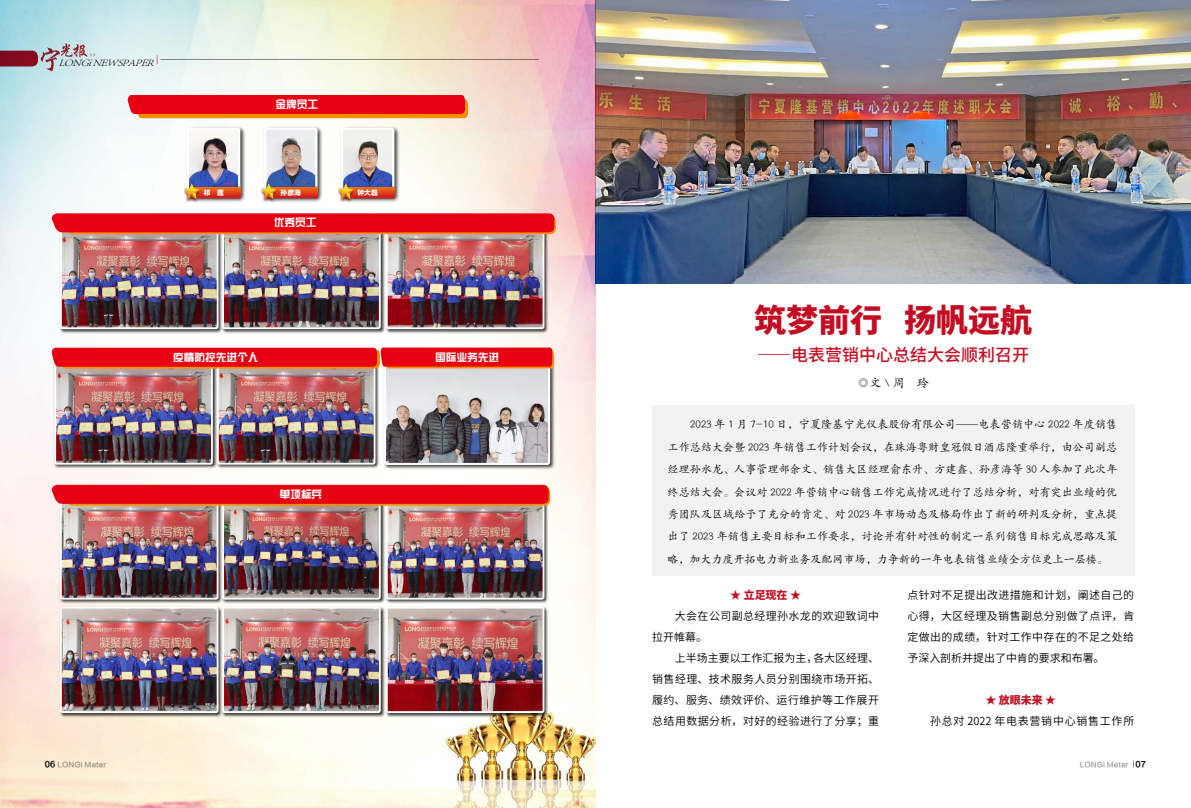
<style>
.page{position:relative;width:1191px;height:808px;background:#fff}
.page>*{position:absolute;margin:0;border:0;box-sizing:border-box;transform-origin:0 0}
.t1{font:800 32px "Source Han Sans SC";color:#c30d23}
.t2{font:500 17px "Source Han Sans SC";color:#c30d23}
.t3{font:12px "FZKTK GBK1 0";color:#000}
.t4{font:11px/22.4px "FZKTK GBK1 0";color:#000;text-align:justify}
.t5{font:11px/21px "Source Han Sans SC";letter-spacing:.04em;color:#000;text-align:justify}
.t6{font:11px "Source Han Sans SC";letter-spacing:.07em;color:#000}
.t7{font:800 11px "Source Han Sans SC";color:#c30d23}
.t8{font:10.7px "FZZYK GBK1 0";color:#fff}
.t9{font:italic 300 10px "Adobe Song Std";color:#000;scale:1.13 1}
.t10{font:7px "FZLTZHK GBK1 0";color:#9fa0a0}
.t11{font:6.8px "FZLTTHK GBK1 0";color:#fff}
.s1{font-family:"FZLTZCHK GBK1 0";font-size:8px;color:#000}
</style>
<div class="page">
<img style="left:595px;top:0;width:596px;height:283px">
<div style="left:652px;top:405px;width:482px;height:170px;background:#f2f2f2"></div>
<img style="left:0;top:0;width:595px;height:808px">
<div style="left:383px;top:351px;width:172px;height:119px;background:#000;opacity:.75"></div>
<img style="left:387px;top:369px;width:160px;height:93px">
<div style="left:384px;top:352px;width:166px;height:113px;border:2px solid #fff;border-radius:2px"></div>
<div style="left:59px;top:222px;width:164px;height:111px;background:#000;opacity:.75"></div>
<img style="left:63px;top:234px;width:152px;height:92px">
<div style="left:60px;top:223px;width:158px;height:106px;border:2px solid #fff;border-radius:2px"></div>
<div style="left:59px;top:492px;width:164px;height:112px;background:#000;opacity:.75"></div>
<img style="left:63px;top:506px;width:152px;height:91px">
<div style="left:60px;top:493px;width:158px;height:107px;border:2px solid #fff;border-radius:2px"></div>
<div style="left:59px;top:606px;width:164px;height:111px;background:#000;opacity:.75"></div>
<img style="left:63px;top:610px;width:152px;height:100px">
<div style="left:60px;top:607px;width:158px;height:106px;border:2px solid #fff;border-radius:2px"></div>
<div style="left:53px;top:358px;width:164px;height:111px;background:#000;opacity:.75"></div>
<img style="left:57px;top:369px;width:153px;height:93px">
<div style="left:54px;top:358px;width:159px;height:107px;border:2px solid #fff;border-radius:2px"></div>
<div style="left:216px;top:358px;width:164px;height:111px;background:#000;opacity:.75"></div>
<img style="left:220px;top:369px;width:152px;height:93px">
<div style="left:217px;top:358px;width:158px;height:107px;border:2px solid #fff;border-radius:2px"></div>
<div style="left:221px;top:222px;width:164px;height:111px;background:#000;opacity:.75"></div>
<img style="left:225px;top:234px;width:153px;height:92px">
<div style="left:222px;top:223px;width:159px;height:106px;border:2px solid #fff;border-radius:2px"></div>
<div style="left:221px;top:492px;width:164px;height:112px;background:#000;opacity:.75"></div>
<img style="left:225px;top:506px;width:153px;height:91px">
<div style="left:222px;top:493px;width:159px;height:107px;border:2px solid #fff;border-radius:2px"></div>
<div style="left:221px;top:606px;width:164px;height:111px;background:#000;opacity:.75"></div>
<img style="left:225px;top:610px;width:153px;height:100px">
<div style="left:222px;top:607px;width:159px;height:106px;border:2px solid #fff;border-radius:2px"></div>
<div style="left:385px;top:222px;width:164px;height:111px;background:#000;opacity:.75"></div>
<img style="left:389px;top:234px;width:152px;height:92px">
<div style="left:386px;top:223px;width:158px;height:106px;border:2px solid #fff;border-radius:2px"></div>
<div style="left:385px;top:492px;width:164px;height:112px;background:#000;opacity:.75"></div>
<img style="left:389px;top:506px;width:152px;height:91px">
<div style="left:386px;top:493px;width:158px;height:107px;border:2px solid #fff;border-radius:2px"></div>
<div style="left:385px;top:606px;width:164px;height:111px;background:#000;opacity:.75"></div>
<img style="left:389px;top:610px;width:152px;height:100px">
<div style="left:386px;top:607px;width:158px;height:106px;border:2px solid #fff;border-radius:2px"></div>
<svg style="left:128px;top:95px;width:340px;height:23px;background:#e81b11"></svg>
<div style="left:340px;top:126px;width:60px;height:77px;background:#000;opacity:.75"></div>
<img style="left:344px;top:131px;width:47px;height:53px">
<div style="left:341px;top:128px;width:53px;height:69px;border:2px solid #fff;border-radius:2px"></div>
<img style="left:338px;top:184px;width:57px;height:18px">
<div style="left:263px;top:126px;width:60px;height:77px;background:#000;opacity:.75"></div>
<img style="left:267px;top:131px;width:47px;height:53px">
<div style="left:264px;top:128px;width:53px;height:69px;border:2px solid #fff;border-radius:2px"></div>
<img style="left:261px;top:184px;width:57px;height:18px">
<div style="left:186px;top:126px;width:60px;height:77px;background:#000;opacity:.75"></div>
<img style="left:190px;top:131px;width:47px;height:53px">
<div style="left:187px;top:128px;width:53px;height:69px;border:2px solid #fff;border-radius:2px"></div>
<img style="left:184px;top:184px;width:57px;height:18px">
<svg style="left:52px;top:485px;width:498px;height:21px;background:#e61114"></svg>
<svg style="left:52px;top:348px;width:502px;height:21px;background:#e61316"></svg>
<svg style="left:52px;top:213px;width:504px;height:21px;background:#e71116"></svg>
<p class="t9" style="left:58px;top:57px;width:93px">LONGiNEWSPAPER<sup>│</sup></p>
<p class="t8" style="left:275px;top:99px;width:44px">金牌员工</p>
<p class="t11" style="left:203px;top:188px;width:22px">祁　莲</p>
<p class="t11" style="left:280px;top:188px;width:22px">孙彦海</p>
<p class="t11" style="left:357px;top:188px;width:22px">钟大磊</p>
<p class="t8" style="left:274px;top:217px;width:44px">优秀员工</p>
<p class="t8" style="left:173px;top:351px;width:87px">疫情防控先进个人</p>
<p class="t8" style="left:279px;top:488px;width:44px">单项标兵</p>
<p class="t8" style="left:435px;top:351px;width:65px">国际业务先进</p>
<h1 class="t1" style="left:754px;top:302px;width:279px">筑梦前行 扬帆远航</h1>
<h2 class="t2" style="left:757px;top:345px;width:273px">——电表营销中心总结大会顺利召开</h2>
<p class="t3" style="left:857px;top:377px;width:73px">◎文 \ 周　玲</p>
<p class="t4" style="left:667px;top:414px;width:451px;text-indent:23px">2023 年 1 月 7-10 日，宁夏隆基宁光仪表股份有限公司——电表营销中心 2022 年度销售工作总结大会暨 2023 年销售工作计划会议，在珠海粤财皇冠假日酒店隆重举行，由公司副总经理孙水龙、人事管理部余文、销售大区经理俞东升、方建鑫、孙彦海等 30 人参加了此次年终总结大会。会议对 2022 年营销中心销售工作完成情况进行了总结分析，对有突出业绩的优秀团队及区域给予了充分的肯定、对 2023 年市场动态及格局作出了新的研判及分析，重点提出了 2023 年销售主要目标和工作要求，讨论并有针对性的制定一系列销售目标完成思路及策略，加大力度开拓电力新业务及配网市场，力争新的一年电表销售业绩全方位更上一层楼。</p>
<p class="t7" style="left:730px;top:589px;width:72px">★ 立足现在 ★</p>
<p class="t5" style="left:652px;top:606px;width:228px;text-indent:23px">大会在公司副总经理孙水龙的欢迎致词中拉开帷幕。</p>
<p class="t5" style="left:652px;top:648px;width:228px;text-indent:23px">上半场主要以工作汇报为主，各大区经理、销售经理、技术服务人员分别围绕市场开拓、履约、服务、绩效评价、运行维护等工作展开总结用数据分析，对好的经验进行了分享；重</p>
<p class="t5" style="left:907px;top:585px;width:228px">点针对不足提出改进措施和计划，阐述自己的心得，大区经理及销售副总分别做了点评，肯定做出的成绩，针对工作中存在的不足之处给予深入剖析并提出了中肯的要求和布署。</p>
<p class="t7" style="left:985px;top:694px;width:72px">★ 放眼未来 ★</p>
<p class="t6" style="left:930px;top:715px;width:206px">孙总对 2022 年电表营销中心销售工作所</p>
<p class="t10" style="left:45px;top:760px;width:63px"><span class="s1">06</span> LONGi Meter</p>
<p class="t10" style="left:1079px;top:760px;width:68px">LONGi Meter <span class="s1">07</span></p>
</div>
